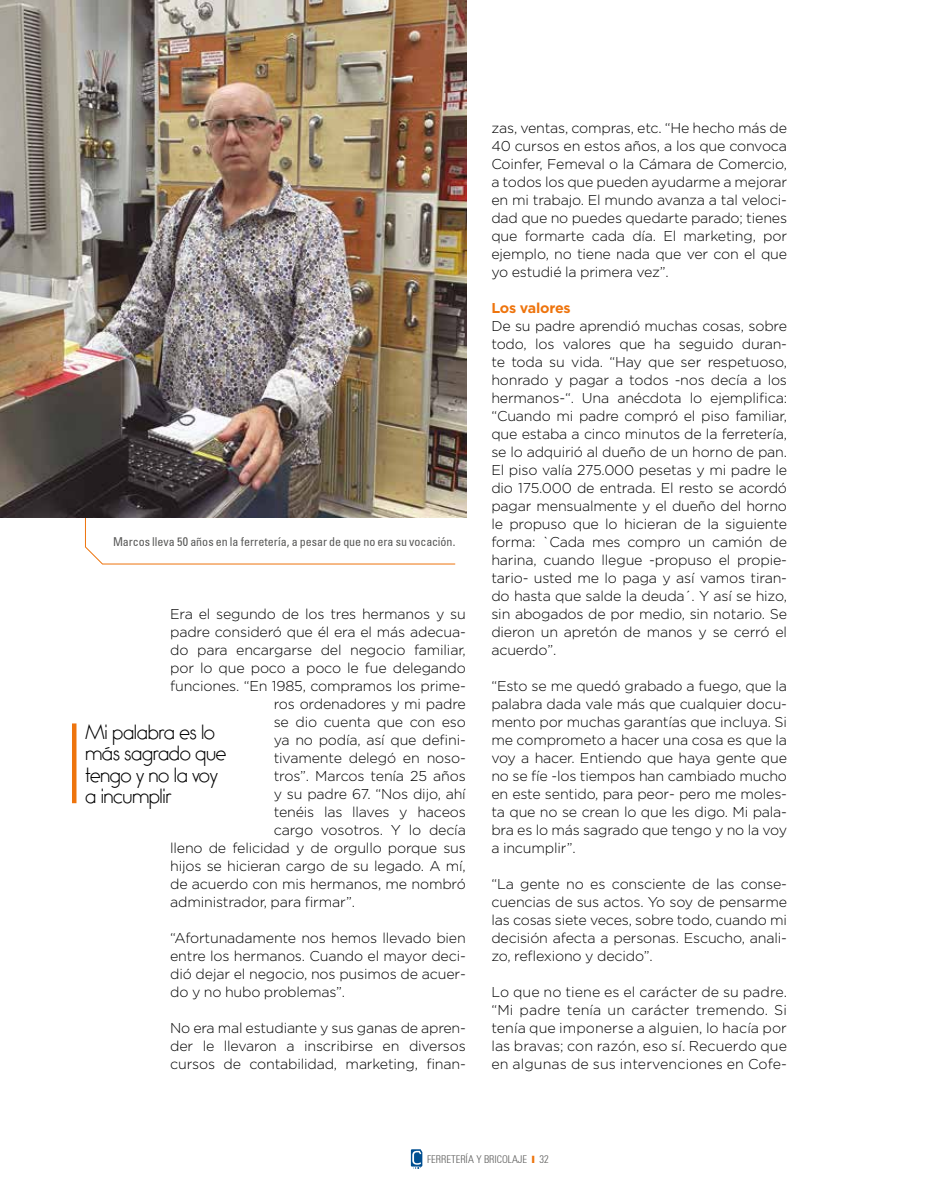
<style>
.page{position:relative;width:936px;height:1191px;background:#fff}
.page>*{position:absolute;margin:0;border:0;box-sizing:border-box;transform-origin:0 0}
.t1{font:300 18px/21.6px "Bambino";letter-spacing:-.02em;color:#000}
.t2{font:300 14.25px/18px "Gotham";letter-spacing:-.015em;color:#000;text-align:justify}
.t3{font:700 14.25px "Gotham";letter-spacing:-.015em;color:#ee740d}
.t4{font:12px "Nova Condensed S Si Condensed";letter-spacing:-.005em;color:#575756}
.t5{font:300 condensed 10.5px "Nova Light Condensed S Si";color:#575756}
.s1{color:#ee740d}
</style>
<div class="page">
<svg style="left:411px;top:1149px;width:11px;height:20px"></svg>
<svg style="left:85px;top:518px;width:371px;height:47px"></svg>
<img style="left:0;top:0;width:466px;height:518px">
<hr style="left:72px;top:723px;width:4px;height:80px;background:#ee740d">
<p class="t4" style="left:113px;top:534px;width:344px">Marcos lleva 50 años en la ferretería, a pesar de que no era su vocación.</p>
<p class="t2" style="left:170px;top:604px;width:297px">Era el segundo de los tres hermanos y su</p>
<p class="t2" style="left:170px;top:622px;width:297px">padre consideró que él era el más adecua-</p>
<p class="t2" style="left:170px;top:640px;width:297px">do para encargarse del negocio familiar,</p>
<p class="t2" style="left:170px;top:658px;width:297px">por lo que poco a poco le fue delegando</p>
<p class="t2" style="left:170px;top:676px;width:297px">funciones. “En 1985, compramos los prime-</p>
<p class="t2" style="left:274px;top:694px;width:194px">ros ordenadores y mi padre</p>
<p class="t2" style="left:274px;top:712px;width:194px">se dio cuenta que con eso</p>
<p class="t2" style="left:274px;top:730px;width:194px">ya no podía, así que defini-</p>
<p class="t2" style="left:274px;top:748px;width:194px">tivamente delegó en noso-</p>
<p class="t2" style="left:274px;top:766px;width:194px">tros”. Marcos tenía 25 años</p>
<p class="t2" style="left:274px;top:784px;width:194px">y su padre 67. “Nos dijo, ahí</p>
<p class="t2" style="left:274px;top:802px;width:194px">tenéis las llaves y haceos</p>
<p class="t2" style="left:274px;top:820px;width:194px">cargo vosotros. Y lo decía</p>
<p class="t2" style="left:170px;top:838px;width:297px">lleno de felicidad y de orgullo porque sus</p>
<p class="t2" style="left:170px;top:856px;width:297px">hijos se hicieran cargo de su legado. A mí,</p>
<p class="t2" style="left:170px;top:874px;width:297px">de acuerdo con mis hermanos, me nombró</p>
<p class="t2" style="left:170px;top:892px;width:186px">administrador, para firmar”.</p>
<p class="t2" style="left:170px;top:928px;width:297px">“Afortunadamente nos hemos llevado bien entre los hermanos. Cuando el mayor deci&shy;dió dejar el negocio, nos pusimos de acuer&shy;do y no hubo problemas”.</p>
<p class="t2" style="left:170px;top:1018px;width:297px">No era mal estudiante y sus ganas de apren&shy;der le llevaron a inscribirse en diversos cursos de contabilidad, marketing, finan-</p>
<p class="t1" style="left:85px;top:721px;width:143px">Mi palabra es lo más sagrado que tengo y no la voy a incumplir</p>
<p class="t2" style="left:491px;top:118px;width:297px">zas, ventas, compras, etc. “He hecho más de 40 cursos en estos años, a los que convoca Coinfer, Femeval o la Cámara de Comercio, a todos los que pueden ayudarme a mejorar en mi trabajo. El mundo avanza a tal veloci&shy;dad que no puedes quedarte parado; tienes que formarte cada día. El marketing, por ejemplo, no tiene nada que ver con el que yo estudié la primera vez”.</p>
<p class="t3" style="left:491px;top:298px;width:81px">Los valores</p>
<p class="t2" style="left:491px;top:316px;width:297px">De su padre aprendió muchas cosas, sobre todo, los valores que ha seguido duran&shy;te toda su vida. “Hay que ser respetuoso, honrado y pagar a todos -nos decía a los hermanos-“. Una anécdota lo ejemplifica: “Cuando mi padre compró el piso familiar, que estaba a cinco minutos de la ferretería, se lo adquirió al dueño de un horno de pan.<br>El piso valía 275.000 pesetas y mi padre le dio 175.000 de entrada. El resto se acordó pagar mensualmente y el dueño del horno le propuso que lo hicieran de la siguiente forma: `Cada mes compro un camión de harina, cuando llegue -propuso el propie&shy;tario- usted me lo paga y así vamos tiran&shy;do hasta que salde la deuda´. Y así se hizo, sin abogados de por medio, sin notario. Se dieron un apretón de manos y se cerró el acuerdo”.</p>
<p class="t2" style="left:491px;top:676px;width:297px">“Esto se me quedó grabado a fuego, que la palabra dada vale más que cualquier docu&shy;mento por muchas garantías que incluya. Si me comprometo a hacer una cosa es que la voy a hacer. Entiendo que haya gente que no se fíe -los tiempos han cambiado mucho en este sentido, para peor- pero me moles&shy;ta que no se crean lo que les digo. Mi pala&shy;bra es lo más sagrado que tengo y no la voy a incumplir”.</p>
<p class="t2" style="left:491px;top:874px;width:297px">“La gente no es consciente de las conse&shy;cuencias de sus actos. Yo soy de pensarme las cosas siete veces, sobre todo, cuando mi decisión afecta a personas. Escucho, anali&shy;zo, reflexiono y decido”.</p>
<p class="t2" style="left:491px;top:982px;width:297px">Lo que no tiene es el carácter de su padre. “Mi padre tenía un carácter tremendo. Si tenía que imponerse a alguien, lo hacía por las bravas; con razón, eso sí. Recuerdo que en algunas de sus intervenciones en Cofe-</p>
<p class="t5" style="left:427px;top:1152px;width:123px">FERRETERÍA Y BRICOLAJE <span class="s1">❙</span> 32</p>
</div>
